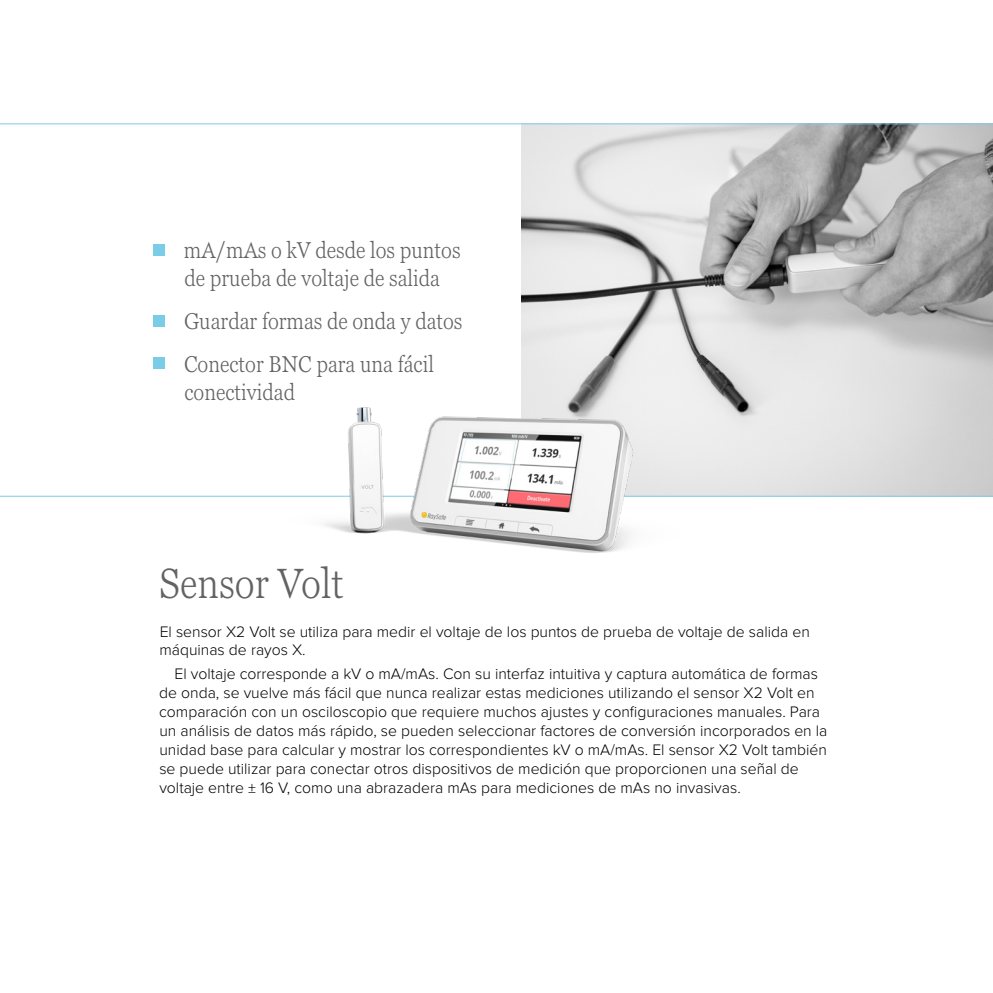
<style>
.page{position:relative;width:993px;height:993px;background:#fff}
.page>*{position:absolute;margin:0;border:0;box-sizing:border-box;transform-origin:0 0}
.Heading{font:300 condensed 42px "Georgia Pro";color:#646363}
.t1{font:300 condensed 22.75px/28px "Georgia Pro";color:#646363}
.Bodytext_-_Proxima_N{font:300 15.75px/18.9px "Proxima Nova";color:#000}
.s1{font-size:52.5px;color:#7bcce7}
</style>
<div class="page">
<img style="left:521px;top:124px;width:471px;height:371px">
<hr style="left:0;top:123px;width:992px;height:1px;background:#7bcce7">
<hr style="left:0;top:495px;width:992px;height:1px;background:#7bcce7">
<img style="left:282px;top:345px;width:539px;height:208px">
<p class="t1" style="left:184px;top:236px;width:277px;text-indent:-35px"><span class="s1">▪</span> mA/mAs o kV desde los puntos de prueba de voltaje de salida</p>
<p class="t1" style="left:149px;top:307px;width:314px"><span class="s1">▪</span> Guardar formas de onda y datos</p>
<p class="t1" style="left:184px;top:350px;width:251px;text-indent:-35px"><span class="s1">▪</span> Conector BNC para una fácil conectividad</p>
<p class="Heading" style="left:159px;top:555px;width:186px">Sensor Volt</p>
<p class="Bodytext_-_Proxima_N" style="left:159px;top:622px;width:651px">El sensor X2 Volt se utiliza para medir el voltaje de los puntos de prueba de voltaje de salida en máquinas de rayos X.</p>
<p class="Bodytext_-_Proxima_N" style="left:159px;top:664px;width:669px;text-indent:15px">El voltaje corresponde a kV o mA/mAs. Con su interfaz intuitiva y captura automática de formas de onda, se vuelve más fácil que nunca realizar estas mediciones utilizando el sensor X2 Volt en comparación con un osciloscopio que requiere muchos ajustes y configuraciones manuales. Para un análisis de datos más rápido, se pueden seleccionar factores de conversión incorporados en la unidad base para calcular y mostrar los correspondientes kV o mA/mAs. El sensor X2 Volt también se puede utilizar para conectar otros dispositivos de medición que proporcionen una señal de voltaje entre ± 16 V, como una abrazadera mAs para mediciones de mAs no invasivas.</p>
</div>
